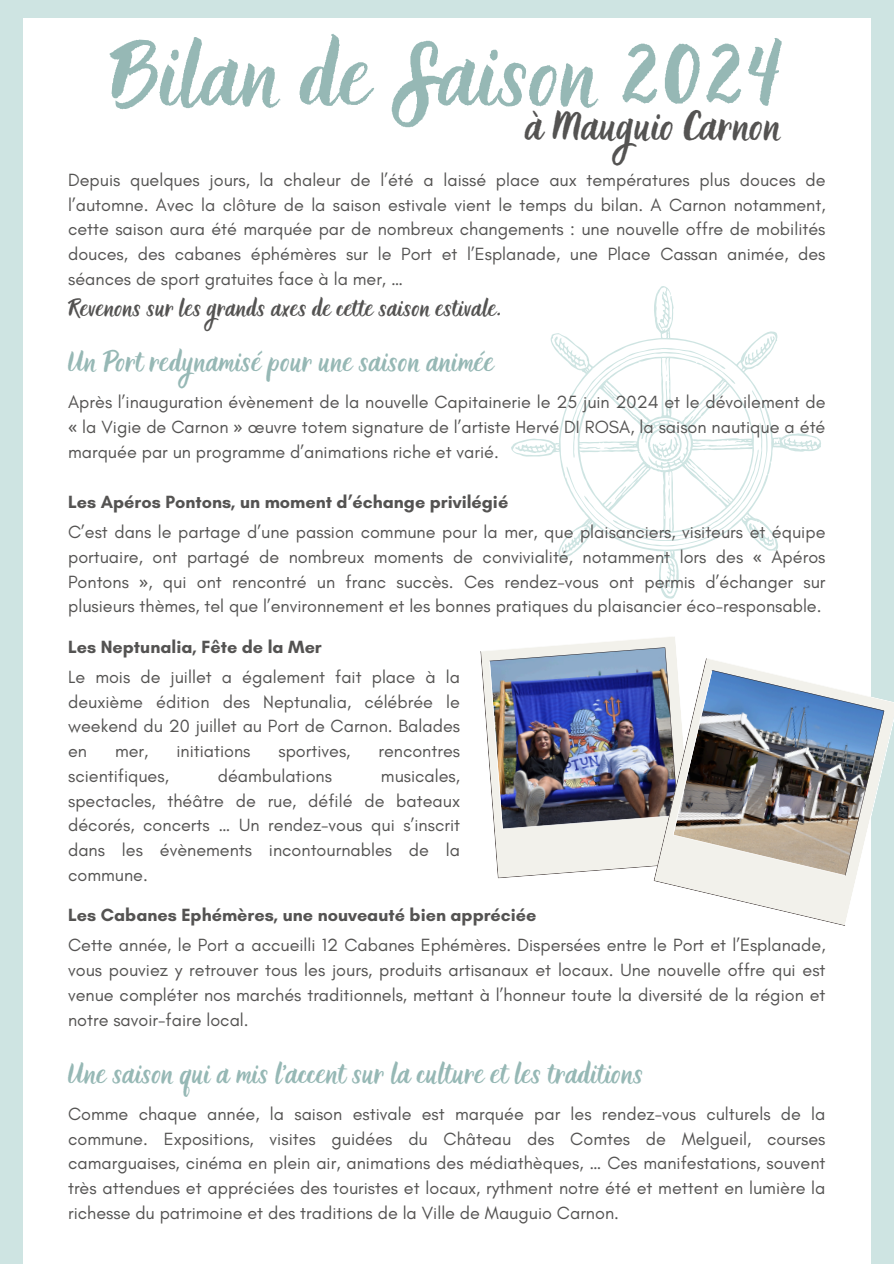
<style>
.page{position:relative;width:894px;height:1264px;background:#fff}
.page>*{position:absolute;margin:0;border:0;box-sizing:border-box;transform-origin:0 0}
.t1{font:72px "Holla";color:#96b8b5}
.t2{font:32.85px "Holla";color:#545352}
.t3{font:23.1px "Holla";color:#96b8b5}
.t4{font:19.35px "Holla";color:#545352}
.t5{font:18px/24.8px "Glacial Indifference";color:#545352;text-align:justify}
.t6{font:700 18px "Glacial Indifference";color:#545352}
.s1{font-family:"Noto Sans"}
</style>
<div class="page">
<div style="left:0;top:0;width:893px;height:1263px;background:#cee4e2"></div>
<div style="left:23px;top:18px;width:847px;height:1245px;background:#fff"></div>
<svg style="left:496px;top:863px;width:157px;height:15px;fill:#f2f1eb"></svg>
<img style="left:480px;top:637px;width:197px;height:226px">
<img style="left:653px;top:658px;width:19px;height:227px">
<svg style="left:672px;top:657px;width:221px;height:269px"></svg>
<svg style="left:511px;top:286px;width:310px;height:312px"></svg>
<svg style="left:565px;top:336px;width:209px;height:211px"></svg>
<p class="t1" style="left:109px;top:35px;width:676px">Bilan de Saison 2024</p>
<p class="t2" style="left:525px;top:107px;width:257px">à Mauguio Carnon</p>
<p class="t5" style="left:68px;top:167px;width:758px">Depuis quelques jours, la chaleur de l’été a laissé place aux températures plus douces de l’automne. Avec la clôture de la saison estivale vient le temps du bilan. A Carnon notamment, cette saison aura été marquée par de nombreux changements : une nouvelle offre de mobilités douces, des cabanes éphémères sur le Port et l’Esplanade, une Place Cassan animée, des séances de sport gratuites face à la mer, …</p>
<h3 class="t4" style="left:68px;top:297px;width:435px">Revenons sur les grands axes de cette saison estivale.</h3>
<p class="t3" style="left:68px;top:348px;width:427px">Un Port redynamisé pour une saison animée</p>
<h4 class="t5" style="left:68px;top:389px;width:758px">Après l’inauguration évènement de la nouvelle Capitainerie le 25 juin 2024 et le dévoilement de <span class="s1">«</span> la Vigie de Carnon <span class="s1">»</span> œuvre totem signature de l’artiste Hervé DI ROSA, la saison nautique a été marquée par un programme d’animations riche et varié.</h4>
<p class="t6" style="left:68px;top:491px;width:441px">Les Apéros Pontons, un moment d’échange privilégié</p>
<p class="t5" style="left:68px;top:519px;width:758px">C’est dans le partage d’une passion commune pour la mer, que plaisanciers, visiteurs et équipe portuaire, ont partagé de nombreux moments de convivialité, notamment lors des <span class="s1">«</span> Apéros Pontons <span class="s1">»</span>, qui ont rencontré un franc succès. Ces rendez-vous ont permis d’échanger sur plusieurs thèmes, tel que l’environnement et les bonnes pratiques du plaisancier éco-responsable.</p>
<h4 class="t6" style="left:68px;top:635px;width:255px">Les Neptunalia, Fête de la Mer</h4>
<p class="t5" style="left:68px;top:664px;width:393px">Le mois de juillet a également fait place à la deuxième édition des Neptunalia, célébrée le weekend du 20 juillet au Port de Carnon. Balades en</p>
<p class="t5" style="left:115px;top:738px;width:35px">mer,</p>
<p class="t5" style="left:176px;top:738px;width:76px">initiations</p>
<p class="t5" style="left:278px;top:738px;width:73px">sportives,</p>
<p class="t5" style="left:378px;top:738px;width:83px">rencontres</p>
<p class="t5" style="left:68px;top:763px;width:102px">scientifiques,</p>
<p class="t5" style="left:218px;top:763px;width:116px">déambulations</p>
<p class="t5" style="left:68px;top:763px;width:393px;text-indent:313px">musicales, spectacles, théâtre de rue, défilé de bateaux décorés, concerts … Un rendez-vous qui s’inscrit dans les évènements incontournables de la commune.</p>
<p class="t6" style="left:68px;top:904px;width:470px">Les Cabanes Ephémères, une nouveauté bien appréciée</p>
<h4 class="t5" style="left:68px;top:932px;width:758px">Cette année, le Port a accueilli 12 Cabanes Ephémères. Dispersées entre le Port et l’Esplanade, vous pouviez y retrouver tous les jours, produits artisanaux et locaux. Une nouvelle offre qui est venue compléter nos marchés traditionnels, mettant à l’honneur toute la diversité de la région et notre savoir-faire local.</h4>
<p class="t3" style="left:68px;top:1060px;width:577px">Une saison qui a mis l’accent sur la culture et les traditions</p>
<h3 class="t5" style="left:68px;top:1101px;width:758px">Comme chaque année, la saison estivale est marquée par les rendez-vous culturels de la commune. Expositions, visites guidées du Château des Comtes de Melgueil, courses camarguaises, cinéma en plein air, animations des médiathèques, … Ces manifestations, souvent très attendues et appréciées des touristes et locaux, rythment notre été et mettent en lumière la richesse du patrimoine et des traditions de la Ville de Mauguio Carnon.</h3>
</div>
